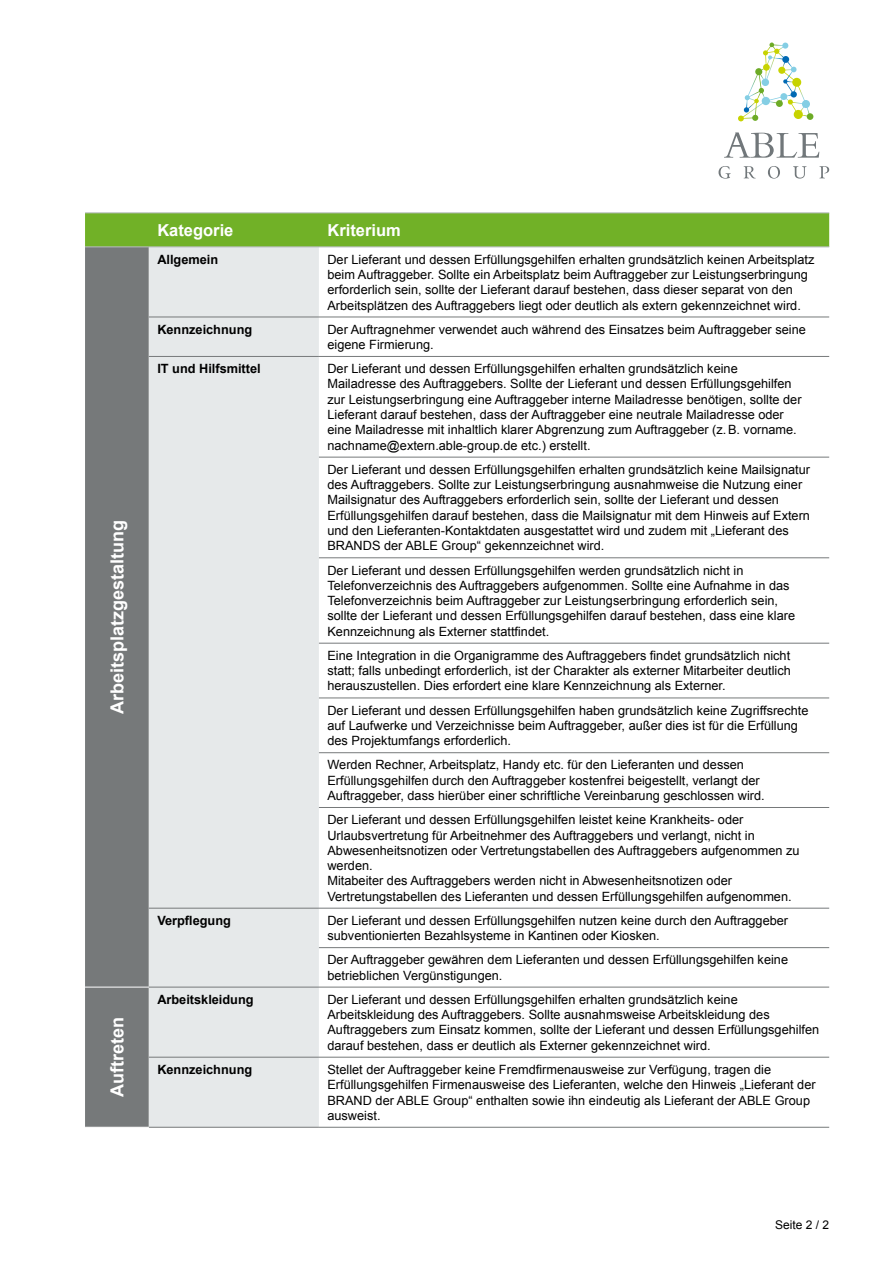
<style>
.page{position:relative;width:893px;height:1263px;background:#fff}
.page>*{position:absolute;margin:0;border:0;box-sizing:border-box;transform-origin:0 0}
.t1{font:700 18px "Arial";color:#fff}
.t2{font:700 16.5px "Arial";color:#fff}
.t3{font:12.75px/15.3px "Arial";color:#000}
.t4{font:700 12.75px "Arial";color:#000}
.t5{font:12px "Arial";color:#000}
</style>
<div class="page">
<svg style="left:724px;top:132px;width:95px;height:26px"></svg>
<svg style="left:718px;top:166px;width:13px;height:13px"></svg>
<svg style="left:744px;top:166px;width:11px;height:12px"></svg>
<svg style="left:768px;top:166px;width:12px;height:13px"></svg>
<svg style="left:793px;top:166px;width:13px;height:13px"></svg>
<svg style="left:819px;top:166px;width:10px;height:12px"></svg>
<div style="left:807px;top:113px;width:6px;height:7px;background:#6dab26;border-radius:50%"></div>
<svg style="left:738px;top:43px;width:71px;height:78px"></svg>
<div style="left:762px;top:79px;width:7px;height:7px;background:#84cee4;border-radius:50%"></div>
<div style="left:755px;top:68px;width:7px;height:7px;background:#6dab26;border-radius:50%"></div>
<div style="left:763px;top:64px;width:7px;height:7px;background:#c7d300;border-radius:50%"></div>
<div style="left:776px;top:100px;width:7px;height:7px;background:#6dab26;border-radius:50%"></div>
<div style="left:778px;top:67px;width:7px;height:7px;background:#c7d300;border-radius:50%"></div>
<div style="left:792px;top:78px;width:9px;height:9px;background:#c7d300;border-radius:50%"></div>
<div style="left:85px;top:214px;width:744px;height:33px;background:#71b127"></div>
<div style="left:85px;top:248px;width:64px;height:879px;background:#76797a"></div>
<div style="left:149px;top:248px;width:170px;height:879px;background:#e6e9ea"></div>
<svg style="left:319px;top:316px;width:510px;height:811px"></svg>
<hr style="left:149px;top:317px;width:170px;height:1px;background:#76797a">
<hr style="left:319px;top:317px;width:510px;height:1px;background:#76797a">
<hr style="left:149px;top:356px;width:170px;height:1px;background:#76797a">
<hr style="left:319px;top:356px;width:510px;height:1px;background:#76797a">
<hr style="left:319px;top:457px;width:510px;height:1px;background:#76797a">
<hr style="left:319px;top:557px;width:510px;height:1px;background:#76797a">
<hr style="left:319px;top:643px;width:510px;height:1px;background:#76797a">
<hr style="left:319px;top:698px;width:510px;height:1px;background:#76797a">
<hr style="left:319px;top:752px;width:510px;height:1px;background:#76797a">
<hr style="left:319px;top:807px;width:510px;height:1px;background:#76797a">
<hr style="left:149px;top:908px;width:170px;height:1px;background:#76797a">
<hr style="left:319px;top:908px;width:510px;height:1px;background:#76797a">
<hr style="left:319px;top:947px;width:510px;height:1px;background:#76797a">
<hr style="left:149px;top:987px;width:170px;height:1px;background:#76797a">
<hr style="left:319px;top:987px;width:510px;height:1px;background:#76797a">
<hr style="left:149px;top:1057px;width:170px;height:1px;background:#76797a">
<hr style="left:319px;top:1057px;width:510px;height:1px;background:#76797a">
<hr style="left:149px;top:1127px;width:170px;height:1px;background:#76797a">
<hr style="left:319px;top:1127px;width:510px;height:1px;background:#76797a">
<hr style="left:85px;top:987px;width:64px;height:1px;background:#fff">
<hr style="left:85px;top:213px;width:64px;height:1px;background:#b4b9bc">
<hr style="left:149px;top:213px;width:170px;height:1px;background:#b4b9bc">
<hr style="left:319px;top:213px;width:510px;height:1px;background:#b4b9bc">
<hr style="left:85px;top:247px;width:64px;height:1px;background:#b4b9bc">
<hr style="left:149px;top:247px;width:170px;height:1px;background:#b4b9bc">
<hr style="left:319px;top:247px;width:510px;height:1px;background:#b4b9bc">
<h1 class="t1" style="left:105px;top:714px;width:196px;rotate:-90deg">Arbeitsplatzgestaltung</h1>
<h1 class="t1" style="left:105px;top:1097px;width:81px;rotate:-90deg">Auftreten</h1>
<p class="t2" style="left:157px;top:219px;width:78px">Kategorie</p>
<p class="t2" style="left:327px;top:219px;width:75px">Kriterium</p>
<p class="t4" style="left:157px;top:251px;width:62px">Allgemein</p>
<p class="t3" style="left:327px;top:252px;width:488px">Der Lieferant und dessen Erfüllungsgehilfen erhalten grundsätzlich keinen Arbeitsplatz beim Auftraggeber. Sollte ein Arbeitsplatz beim Auftraggeber zur Leistungserbringung erforderlich sein, sollte der Lieferant darauf bestehen, dass dieser separat von den Arbeitsplätzen des Auftraggebers liegt oder deutlich als extern gekennzeichnet wird.</p>
<p class="t4" style="left:157px;top:321px;width:96px">Kennzeichnung</p>
<p class="t3" style="left:327px;top:322px;width:480px">Der Auftragnehmer verwendet auch während des Einsatzes beim Auftraggeber seine eigene Firmierung.</p>
<p class="t4" style="left:157px;top:360px;width:105px">IT und Hilfsmittel</p>
<p class="t3" style="left:327px;top:361px;width:476px">Der Lieferant und dessen Erfüllungsgehilfen erhalten grundsätzlich keine Mailadresse des Auftraggebers. Sollte der Lieferant und dessen Erfüllungsgehilfen zur Leistungserbringung eine Auftraggeber interne Mailadresse benötigen, sollte der Lieferant darauf bestehen, dass der Auftraggeber eine neutrale Mailadresse oder eine Mailadresse mit inhaltlich klarer Abgrenzung zum Auftraggeber (z.B. vorname. nachname@extern.able-group.de etc.) erstellt.</p>
<p class="t3" style="left:327px;top:462px;width:484px">Der Lieferant und dessen Erfüllungsgehilfen erhalten grundsätzlich keine Mailsignatur des Auftraggebers. Sollte zur Leistungserbringung ausnahmweise die Nutzung einer Mailsignatur des Auftraggebers erforderlich sein, sollte der Lieferant und dessen Erfüllungsgehilfen darauf bestehen, dass die Mailsignatur mit dem Hinweis auf Extern und den Lieferanten-Kontaktdaten ausgestattet wird und zudem mit „Lieferant des BRANDS der ABLE Group“ gekennzeichnet wird.</p>
<p class="t3" style="left:327px;top:562px;width:469px">Der Lieferant und dessen Erfüllungsgehilfen werden grundsätzlich nicht in Telefonverzeichnis des Auftraggebers aufgenommen. Sollte eine Aufnahme in das Telefonverzeichnis beim Auftraggeber zur Leistungserbringung erforderlich sein, sollte der Lieferant und dessen Erfüllungsgehilfen darauf bestehen, dass eine klare Kennzeichnung als Externer stattfindet.</p>
<p class="t3" style="left:327px;top:648px;width:465px;text-align:justify">Eine Integration in die Organigramme des Auftraggebers findet grundsätzlich nicht statt; falls unbedingt erforderlich, ist der Charakter als externer Mitarbeiter deutlich herauszustellen. Dies erfordert eine klare Kennzeichnung als Externer.</p>
<p class="t3" style="left:327px;top:703px;width:483px">Der Lieferant und dessen Erfüllungsgehilfen haben grundsätzlich keine Zugriffsrechte auf Laufwerke und Verzeichnisse beim Auftraggeber, außer dies ist für die Erfüllung des Projektumfangs erforderlich.</p>
<p class="t3" style="left:327px;top:757px;width:439px">Werden Rechner, Arbeitsplatz, Handy etc. für den Lieferanten und dessen<br>Erfüllungsgehilfen durch den Auftraggeber kostenfrei beigestellt, verlangt der<br>Auftraggeber, dass hierüber einer schriftliche Vereinbarung geschlossen wird.</p>
<p class="t3" style="left:327px;top:812px;width:474px">Der Lieferant und dessen Erfüllungsgehilfen leistet keine Krankheits- oder Urlaubsvertretung für Arbeitnehmer des Auftraggebers und verlangt, nicht in Abwesenheitsnotizen oder Vertretungstabellen des Auftraggebers aufgenommen zu werden.<br>Mitabeiter des Auftraggebers werden nicht in Abwesenheitsnotizen oder Vertretungstabellen des Lieferanten und dessen Erfüllungsgehilfen aufgenommen.</p>
<p class="t4" style="left:157px;top:912px;width:75px">Verpflegung</p>
<p class="t3" style="left:327px;top:913px;width:462px">Der Lieferant und dessen Erfüllungsgehilfen nutzen keine durch den Auftraggeber subventionierten Bezahlsysteme in Kantinen oder Kiosken.</p>
<p class="t3" style="left:327px;top:952px;width:462px">Der Auftraggeber gewähren dem Lieferanten und dessen Erfüllungsgehilfen keine betrieblichen Vergünstigungen.</p>
<p class="t4" style="left:157px;top:991px;width:98px">Arbeitskleidung</p>
<p class="t3" style="left:327px;top:992px;width:493px">Der Lieferant und dessen Erfüllungsgehilfen erhalten grundsätzlich keine Arbeitskleidung des Auftraggebers. Sollte ausnahmsweise Arbeitskleidung des Auftraggebers zum Einsatz kommen, sollte der Lieferant und dessen Erfüllungsgehilfen darauf bestehen, dass er deutlich als Externer gekennzeichnet wird.</p>
<p class="t4" style="left:157px;top:1061px;width:96px">Kennzeichnung</p>
<p class="t3" style="left:327px;top:1062px;width:490px">Stellet der Auftraggeber keine Fremdfirmenausweise zur Verfügung, tragen die Erfüllungsgehilfen Firmenausweise des Lieferanten, welche den Hinweis „Lieferant der BRAND der ABLE Group“ enthalten sowie ihn eindeutig als Lieferant der ABLE Group ausweist.</p>
<p class="t5" style="left:775px;top:1217px;width:56px">Seite 2 / 2</p>
</div>
